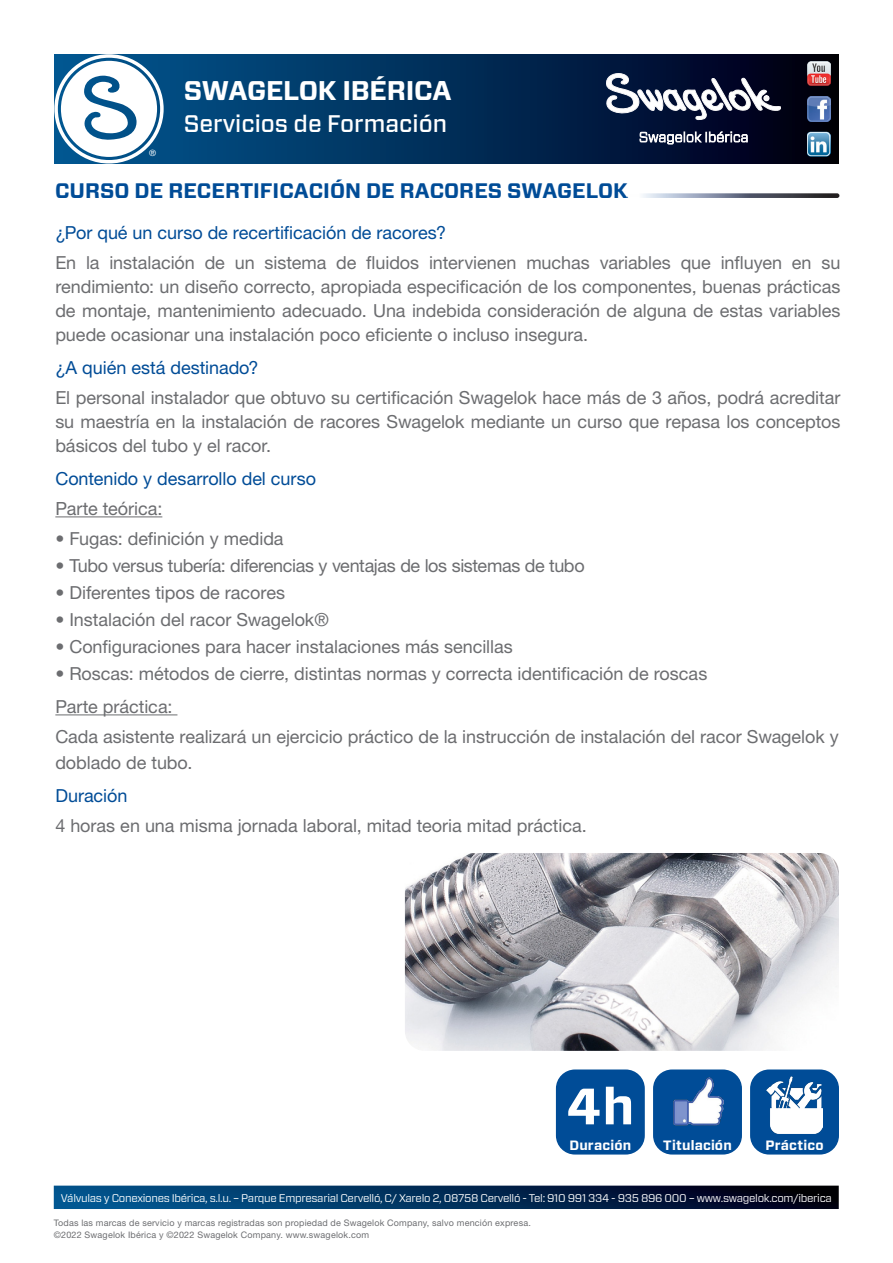
<style>
.page{position:relative;width:893px;height:1263px;background:#fff}
.page>*{position:absolute;margin:0;border:0;box-sizing:border-box;transform-origin:0 0}
.t1{font:700 51px "Forza";color:#fff}
.t2{font:700 27px "Forza";letter-spacing:-.01em;color:#fff}
.t3{font:500 24px "Forza";color:#fff}
.t4{font:700 21px "Forza";color:#004c97}
.t5{font:18.15px "Helvetica Neue LT Std";color:#6c6d70}
.t6{font:18px/24px "Helvetica Neue LT Std";letter-spacing:-.005em;color:#6c6d70;text-align:justify}
.t7{font:18px "Helvetica Neue LT Std";letter-spacing:-.005em;color:#004c97}
.t8{font:700 13.5px "Forza";letter-spacing:.01em;color:#fff}
.t9{font:11.1px "Forza";letter-spacing:-.025em;color:#fff}
.t10{font:9px "Helvetica Neue LT Std";letter-spacing:.02em;color:#6c6d70}
.t11{font:8.7px "Helvetica Neue LT Std";color:#fff}
</style>
<div class="page">
<div style="left:54px;top:54px;width:785px;height:109px;background:linear-gradient(to right,#0b619a,#000013)"></div>
<svg style="left:54px;top:1185px;width:785px;height:24px;background:#073058"></svg>
<img style="left:807px;top:62px;width:23px;height:24px">
<img style="left:807px;top:97px;width:23px;height:24px">
<img style="left:807px;top:132px;width:23px;height:25px">
<hr style="left:55px;top:516px;width:107px;height:1px;background:#6c6d70">
<hr style="left:55px;top:714px;width:122px;height:1px;background:#6c6d70">
<img style="left:405px;top:853px;width:434px;height:198px">
<svg style="left:628px;top:193px;width:211px;height:5px"></svg>
<div style="left:557px;top:1070px;width:87px;height:84px;background:#004c97;border-radius:18px"></div>
<div style="left:556px;top:1069px;width:89px;height:85px;border:2px solid #004c97;border-radius:18px"></div>
<div style="left:654px;top:1070px;width:87px;height:84px;background:#004c97;border-radius:18px"></div>
<div style="left:653px;top:1069px;width:89px;height:85px;border:2px solid #004c97;border-radius:18px"></div>
<img style="left:673px;top:1077px;width:51px;height:48px">
<div style="left:751px;top:1070px;width:87px;height:84px;background:#004c97;border-radius:18px"></div>
<div style="left:750px;top:1069px;width:89px;height:85px;border:2px solid #004c97;border-radius:18px"></div>
<img style="left:766px;top:1076px;width:57px;height:57px">
<div style="left:54px;top:54px;width:110px;height:109px;border:4px solid #fff;border-radius:50%"></div>
<svg style="left:61px;top:61px;width:96px;height:96px"></svg>
<svg style="left:606px;top:73px;width:175px;height:48px"></svg>
<svg style="left:640px;top:132px;width:107px;height:12px"></svg>
<p class="t11" style="left:149px;top:147px;width:8px">®</p>
<p class="t2" style="left:184px;top:73px;width:270px">SWAGELOK IBÉRICA</p>
<p class="t3" style="left:184px;top:107px;width:265px">Servicios de Formación</p>
<p class="t4" style="left:55px;top:177px;width:574px">CURSO DE RECERTIFICACIÓN DE RACORES SWAGELOK</p>
<p class="t7" style="left:55px;top:222px;width:392px">¿Por qué un curso de recertificación de racores?</p>
<p class="t6" style="left:55px;top:250px;width:787px">En la instalación de un sistema de fluidos intervienen muchas variables que influyen en su rendimiento: un diseño correcto, apropiada especificación de los componentes, buenas prácticas de montaje, mantenimiento adecuado. Una indebida consideración de alguna de estas variables puede ocasionar una instalación poco eficiente o incluso insegura.</p>
<p class="t7" style="left:55px;top:357px;width:205px">¿A quién está destinado?</p>
<p class="t6" style="left:55px;top:385px;width:787px">El personal instalador que obtuvo su certificación Swagelok hace más de 3 años, podrá acreditar su maestría en la instalación de racores Swagelok mediante un curso que repasa los conceptos básicos del tubo y el racor.</p>
<p class="t7" style="left:55px;top:468px;width:262px">Contenido y desarrollo del curso</p>
<p class="t5" style="left:55px;top:498px;width:108px">Parte teórica:</p>
<p class="t6" style="left:55px;top:526px;width:230px">• Fugas: definición y medida</p>
<p class="t6" style="left:55px;top:553px;width:531px">• Tubo versus tubería: diferencias y ventajas de los sistemas de tubo</p>
<p class="t6" style="left:55px;top:580px;width:231px">• Diferentes tipos de racores</p>
<p class="t6" style="left:55px;top:607px;width:275px">• Instalación del racor Swagelok®</p>
<p class="t6" style="left:55px;top:634px;width:459px">• Configuraciones para hacer instalaciones más sencillas</p>
<p class="t6" style="left:55px;top:661px;width:653px">• Roscas: métodos de cierre, distintas normas y correcta identificación de roscas</p>
<p class="t6" style="left:55px;top:694px;width:119px">Parte práctica:</p>
<p class="t6" style="left:55px;top:724px;width:785px;line-height:25.5px">Cada asistente realizará un ejercicio práctico de la instrucción de instalación del racor Swagelok y doblado de tubo.</p>
<p class="t7" style="left:55px;top:784px;width:74px">Duración</p>
<p class="t6" style="left:55px;top:813px;width:533px">4 horas en una misma jornada laboral, mitad teoria mitad práctica.</p>
<p class="t1" style="left:566px;top:1072px;width:70px">4 h</p>
<p class="t8" style="left:569px;top:1136px;width:63px">Duración</p>
<p class="t8" style="left:663px;top:1136px;width:70px">Titulación</p>
<p class="t8" style="left:765px;top:1136px;width:60px">Práctico</p>
<p class="t9" style="left:61px;top:1190px;width:773px">Válvulas y Conexiones Ibérica, s.l.u. – Parque Empresarial Cervelló, C/ Xarelo 2, 08758 Cervelló - Tel: 910 991 334 - 935 896 000 – www.swagelok.com/iberica</p>
<p class="t10" style="left:54px;top:1217px;width:479px">Todas las marcas de servicio y marcas registradas son propiedad de Swagelok Company, salvo mención expresa.</p>
<p class="t10" style="left:54px;top:1229px;width:317px">©2022 Swagelok Ibérica y ©2022 Swagelok Company. www.swagelok.com</p>
</div>
